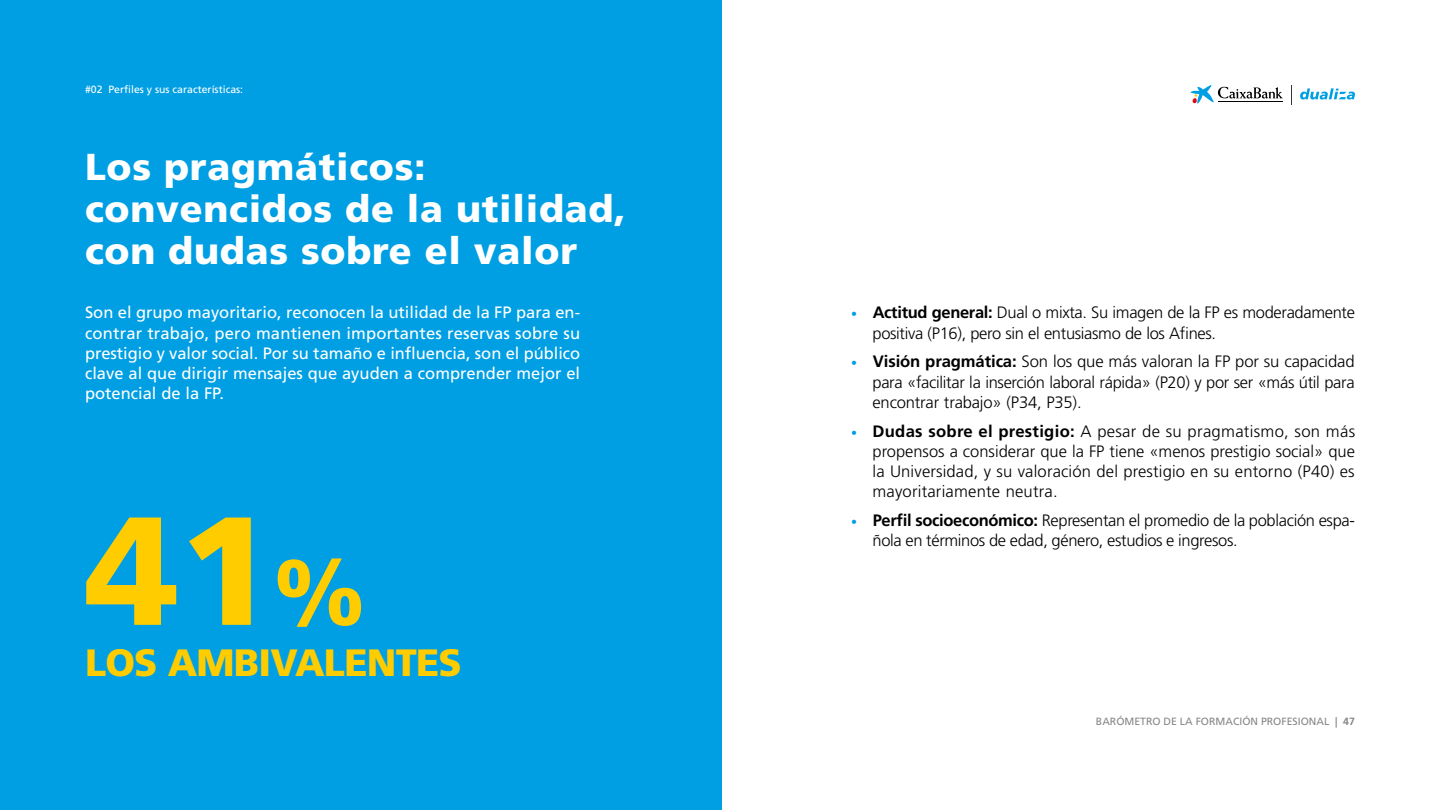
<style>
.page{position:relative;width:1440px;height:810px;background:#fff}
.page>*{position:absolute;margin:0;border:0;box-sizing:border-box;transform-origin:0 0}
.t1{font:900 153.75px "Frutiger LT Std";color:#fc0}
.t2{font:900 38.1px "Frutiger LT Std";letter-spacing:-.02em;color:#fc0}
.t3{font:900 37.5px/42px "Frutiger LT Std";letter-spacing:.02em;color:#fff}
.t4{font:300 16.5px/20.2px "Frutiger LT Std";letter-spacing:-.02em;color:#000}
.t5{font:16.5px/20.2px "Frutiger LT Std";color:#fff;text-align:justify}
.t6{font:10.5px "Frutiger LT Std";color:#878787}
.t7{font:10.5px "Frutiger LT Std";color:#fff}
.s1{font-size:92.25px}
.s2{font-weight:700;font-size:12px;color:#009fe3}
.s3{font-weight:700}
</style>
<div class="page">
<div style="left:0;top:0;width:721px;height:810px;background:#009fe3"></div>
<svg style="left:1191px;top:85px;width:92px;height:19px"></svg>
<hr style="left:1218px;top:101px;width:65px;height:1px;background:#000">
<svg style="left:1300px;top:88px;width:55px;height:12px"></svg>
<p class="t7" style="left:85px;top:83px;width:160px">#02 Perfiles y sus características:</p>
<h3 class="t3" style="left:85px;top:145px;width:542px">Los pragmáticos: convencidos de la utilidad, con dudas sobre el valor</h3>
<p class="t5" style="left:85px;top:303px;width:497px">Son el grupo mayoritario, reconocen la utilidad de la FP para en&shy;contrar trabajo, pero mantienen importantes reservas sobre su prestigio y valor social. Por su tamaño e influencia, son el público clave al que dirigir mensajes que ayuden a comprender mejor el potencial de la FP.</p>
<h1 class="t1" style="left:85px;top:478px;width:282px">41<span class="s1">%</span></h1>
<h2 class="t2" style="left:85px;top:640px;width:378px">LOS AMBIVALENTES</h2>
<p class="t4" style="left:872px;top:303px;width:484px;text-indent:-21px"><span class="s2">•</span> <span class="s3">Actitud general:</span> Dual o mixta. Su imagen de la FP es moderadamente positiva (P16), pero sin el entusiasmo de los Afines.</p>
<p class="t4" style="left:873px;top:352px;width:484px;text-align:justify;text-indent:-21px"><span class="s2">•</span> <span class="s3">Visión pragmática:</span> Son los que más valoran la FP por su capacidad para «facilitar la inserción laboral rápida» (P20) y por ser «más útil para encontrar trabajo» (P34, P35).</p>
<p class="t4" style="left:873px;top:421px;width:484px;text-align:justify;text-indent:-21px"><span class="s2">•</span> <span class="s3">Dudas sobre el prestigio:</span> A pesar de su pragmatismo, son más propensos a considerar que la FP tiene «menos prestigio social» que la Universidad, y su valoración del prestigio en su entorno (P40) es mayoritariamente neutra.</p>
<p class="t4" style="left:872px;top:511px;width:484px;text-indent:-21px"><span class="s2">•</span> <span class="s3">Perfil socioeconómico:</span> Representan el promedio de la población espa&shy;ñola en términos de edad, género, estudios e ingresos.</p>
<p class="t6" style="left:1096px;top:715px;width:261px">BARÓMETRO DE LA FORMACIÓN PROFESIONAL <span class="s3">| 47</span></p>
</div>
